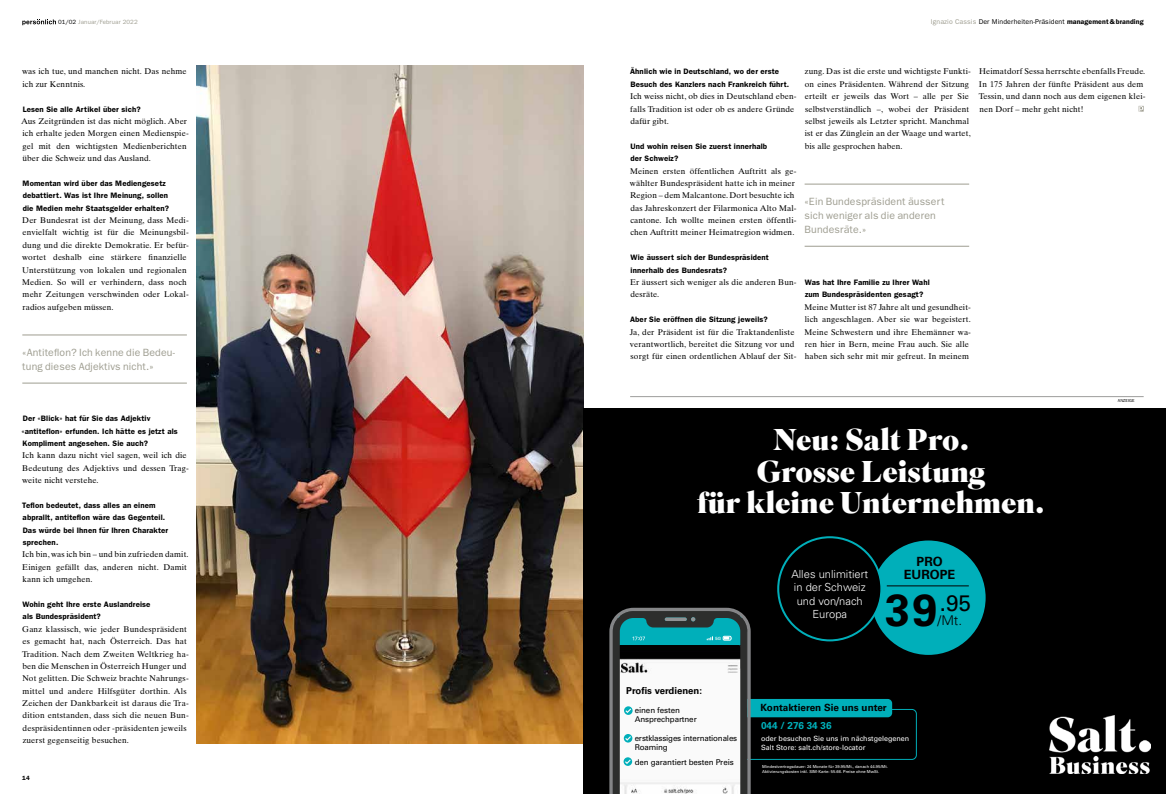
<style>
.page{position:relative;width:1166px;height:794px;background:#fff}
.page>*{position:absolute;margin:0;border:0;box-sizing:border-box;transform-origin:0 0}
.t1{font:900 30.01px/31.3px "Superior Title";color:#fff;text-align:center}
.t2{font:22.49px "Univers LT Pro 55 Roman";color:#000}
.t3{font:300 13.39px "Univers LT Pro 45";color:#000}
.t4{font:700 12.69px "Univers LT Pro 65";color:#000}
.t5{font:300 11.11px/13.4px "Univers LT Pro 45";color:#fff;text-align:center}
.t6{font:10.5px/14px "Franklin Gothic";letter-spacing:.015em;color:#9e9d90}
.t7{font:700 9.97px "Univers LT Pro 65";color:#000}
.t8{font:700 9.97px "Univers LT Pro 65";color:#00afba}
.t9{font:700 9.54px "Univers LT Pro 65";color:#000}
.t10{font:8.31px/12.3px "Times Ten";letter-spacing:.015em;color:#000}
.t11{font:7.96px/9.3px "Univers LT Pro 55 Roman";letter-spacing:-.01em;color:#000}
.t12{font:600 7.88px/12.3px "Franklin Gothic";letter-spacing:.015em;color:#000}
.t13{font:7.17px/8.7px "Univers LT Pro 55 Roman";color:#fff}
.t14{font:7px "Franklin Gothic";letter-spacing:.015em;color:#000}
.t15{font:6.12px "Franklin Gothic";letter-spacing:.015em;color:#9e9d90}
.t16{font:600 6.12px "Franklin Gothic";color:#000}
.t17{font:4.38px "Franklin Gothic";color:#000}
.t18{font:500 4.38px "SF Hello";color:#fff}
.t19{font:4.11px/4.9px "Univers LT Pro 55 Roman";color:#fff}
.s1{color:#000}
.s2{color:#9e9d90}
.s3{font-weight:600}
.s4{font-family:"Univers LT Pro 65";font-weight:700;font-size:44.98px}
</style>
<div class="page">
<img style="left:197px;top:65px;width:386px;height:678px">
<hr style="left:22px;top:334px;width:165px;height:1px;background:#9e9d90">
<hr style="left:22px;top:383px;width:165px;height:1px;background:#9e9d90">
<svg style="left:22px;top:19px;width:34px;height:6px"></svg>
<svg style="left:1138px;top:106px;width:5px;height:6px"></svg>
<hr style="left:804px;top:184px;width:165px;height:1px;background:#9e9d90">
<hr style="left:804px;top:246px;width:165px;height:1px;background:#9e9d90">
<div style="left:583px;top:408px;width:583px;height:386px;background:#000"></div>
<img style="left:1050px;top:715px;width:100px;height:58px">
<div style="left:871px;top:540px;width:114px;height:115px;background:#00afba;border-radius:50%"></div>
<hr style="left:887px;top:585px;width:82px;height:1px;background:#000">
<div style="left:778px;top:537px;width:103px;height:103px;background:#000;border-radius:50%"></div>
<div style="left:777px;top:536px;width:105px;height:105px;border:2px solid #00afba;border-radius:50%"></div>
<div style="left:735px;top:709px;width:182px;height:51px;border:1px solid #00afba;border-radius:4px"></div>
<div style="left:735px;top:699px;width:157px;height:18px;background:#00afba;border-radius:4px"></div>
<svg style="left:609px;top:608px;width:142px;height:186px;background:#a5b7b8"></svg>
<hr style="left:630px;top:396px;width:513px;height:1px;background:#9d9d9c">
<p class="t15" style="left:58px;top:19px;width:81px"><span class="s1">01/02</span> Januar/Februar 2022</p>
<p class="t10" style="left:22px;top:65px;width:166px">was ich tue, und manchen nicht. Das nehme ich zur Kenntnis.</p>
<p class="t12" style="left:23px;top:102px;width:119px">Lesen Sie alle Artikel über sich?</p>
<p class="t10" style="left:21px;top:115px;width:169px">Aus Zeitgründen ist das nicht möglich. Aber ich erhalte jeden Morgen einen Medienspie&shy;gel mit den wichtigsten Medienberichten über die Schweiz und das Ausland.</p>
<p class="t12" style="left:23px;top:177px;width:148px">Momentan wird über das Mediengesetz debattiert. Was ist Ihre Meinung, sollen die Medien mehr Staatsgelder erhalten?</p>
<p class="t10" style="left:22px;top:214px;width:168px">Der Bundesrat ist der Meinung, dass Medi&shy;envielfalt wichtig ist für die Meinungsbil&shy;dung und die direkte Demokratie. Er befür&shy;wortet deshalb eine stärkere finanzielle Unterstützung von lokalen und regionalen Medien. So will er verhindern, dass noch mehr Zeitungen verschwinden oder Lokal&shy;radios aufgeben müssen.</p>
<p class="t6" style="left:22px;top:346px;width:154px">«Antiteflon? Ich kenne die Bedeu&shy;tung dieses Adjektivs nicht.»</p>
<p class="t12" style="left:21px;top:412px;width:158px">Der «Blick» hat für Sie das Adjektiv «antiteflon» erfunden. Ich hätte es jetzt als<br>Kompliment angesehen. Sie auch?</p>
<p class="t10" style="left:22px;top:449px;width:168px">Ich kann dazu nicht viel sagen, weil ich die<br>Bedeutung des Adjektivs und dessen Trag&shy;weite nicht verstehe.</p>
<p class="t12" style="left:22px;top:499px;width:147px">Teflon bedeutet, dass alles an einem abprallt, antiteflon wäre das Gegenteil.<br>Das würde bei Ihnen für Ihren Charakter sprechen.</p>
<p class="t10" style="left:22px;top:548px;width:168px">Ich bin, was ich bin – und bin zufrieden damit.<br>Einigen gefällt das, anderen nicht. Damit kann ich umgehen.</p>
<p class="t12" style="left:23px;top:598px;width:129px">Wohin geht Ihre erste Auslandreise als Bundespräsident?</p>
<p class="t10" style="left:22px;top:623px;width:168px">Ganz klassisch, wie jeder Bundespräsident es gemacht hat, nach Österreich. Das hat Tradition. Nach dem Zweiten Weltkrieg ha&shy;ben die Menschen in Österreich Hunger und Not gelitten. Die Schweiz brachte Nahrungs&shy;mittel und andere Hilfsgüter dorthin. Als Zeichen der Dankbarkeit ist daraus die Tra&shy;dition entstanden, dass sich die neuen Bun&shy;despräsidentinnen oder -präsidenten jeweils zuerst gegenseitig besuchen.</p>
<p class="t16" style="left:22px;top:774px;width:9px">14</p>
<p class="t14" style="left:931px;top:18px;width:214px"><span class="s2">Ignazio Cassis</span> Der Minderheiten-Präsident <span class="s3">management&amp; branding</span></p>
<p class="t12" style="left:630px;top:65px;width:161px">Ähnlich wie in Deutschland, wo der erste<br>Besuch des Kanzlers nach Frankreich führt.</p>
<p class="t10" style="left:630px;top:90px;width:168px">Ich weiss nicht, ob dies in Deutschland eben&shy;falls Tradition ist oder ob es andere Gründe dafür gibt.</p>
<p class="t12" style="left:630px;top:140px;width:138px">Und wohin reisen Sie zuerst innerhalb der Schweiz?</p>
<p class="t10" style="left:630px;top:164px;width:168px">Meinen ersten öffentlichen Auftritt als ge&shy;wählter Bundespräsident hatte ich in meiner Region – dem Malcantone. Dort besuchte ich das Jahreskonzert der Filarmonica Alto Mal&shy;cantone. Ich wollte meinen ersten öffentli&shy;chen Auftritt meiner Heimatregion widmen.</p>
<p class="t12" style="left:630px;top:251px;width:140px">Wie äussert sich der Bundespräsident innerhalb des Bundesrats?</p>
<p class="t10" style="left:630px;top:276px;width:168px">Er äussert sich weniger als die anderen Bun&shy;desräte.</p>
<p class="t12" style="left:630px;top:313px;width:139px">Aber Sie eröffnen die Sitzung jeweils?</p>
<p class="t10" style="left:630px;top:325px;width:168px">Ja, der Präsident ist für die Traktandenliste verantwortlich, bereitet die Sitzung vor und sorgt für einen ordentlichen Ablauf der Sit-</p>
<p class="t10" style="left:805px;top:65px;width:168px">zung. Das ist die erste und wichtigste Funkti&shy;on eines Präsidenten. Während der Sitzung erteilt er jeweils das Wort – alle per Sie selbstverständlich –, wobei der Präsident selbst jeweils als Letzter spricht. Manchmal ist er das Zünglein an der Waage und wartet, bis alle gesprochen haben.</p>
<p class="t10" style="left:979px;top:65px;width:168px">Heimatdorf Sessa herrschte ebenfalls Freude.<br>In 175 Jahren der fünfte Präsident aus dem Tessin, und dann noch aus dem eigenen klei&shy;nen Dorf – mehr geht nicht!</p>
<p class="t6" style="left:804px;top:195px;width:141px">«Ein Bundespräsident äussert sich weniger als die anderen<br>Bundesräte.»</p>
<p class="t12" style="left:805px;top:276px;width:126px">Was hat Ihre Familie zu Ihrer Wahl zum Bundespräsidenten gesagt?</p>
<p class="t10" style="left:804px;top:301px;width:168px">Meine Mutter ist 87 Jahre alt und gesundheit&shy;lich angeschlagen. Aber sie war begeistert.<br>Meine Schwestern und ihre Ehemänner wa&shy;ren hier in Bern, meine Frau auch. Sie alle haben sich sehr mit mir gefreut. In meinem</p>
<p class="t17" style="left:1118px;top:398px;width:18px">ANZEIGE</p>
<h1 class="t1" style="left:697px;top:426px;width:349px">Neu: Salt Pro.<br>Grosse Leistung<br>für kleine Unternehmen.</h1>
<h3 class="t4" style="left:916px;top:554px;width:27px">PRO</h3>
<p class="t18" style="left:715px;top:635px;width:7px">5G</p>
<p class="t9" style="left:626px;top:685px;width:77px">Profis verdienen:</p>
<p class="t11" style="left:635px;top:705px;width:64px">einen festen<br>Ansprechpartner</p>
<p class="t11" style="left:635px;top:733px;width:104px">erstklassiges internationales<br>Roaming</p>
<p class="t11" style="left:635px;top:757px;width:101px">den garantiert besten Preis</p>
<h3 class="t5" style="left:791px;top:567px;width:78px">Alles unlimitiert</h3>
<h3 class="t4" style="left:904px;top:567px;width:53px">EUROPE</h3>
<h3 class="t5" style="left:794px;top:580px;width:73px">in der Schweiz und von/nach<br>Europa</h3>
<h2 class="t2" style="left:885px;top:589px;width:87px"><span class="s4">39</span>.95</h2>
<h3 class="t3" style="left:937px;top:612px;width:26px">/Mt.</h3>
<p class="t7" style="left:760px;top:702px;width:128px">Kontaktieren Sie uns unter</p>
<p class="t8" style="left:761px;top:720px;width:72px">044 / 276 34 36</p>
<p class="t13" style="left:761px;top:734px;width:150px">oder besuchen Sie uns im nächstgelegenen<br>Salt Store: salt.ch/store-locator</p>
<p class="t19" style="left:762px;top:764px;width:127px">Mindestvertragsdauer: 24 Monate für 39.95/Mt., danach 44.95/Mt.<br>Aktivierungskosten inkl. SIM-Karte: 55.66. Preise ohne MwSt.</p>
</div>
